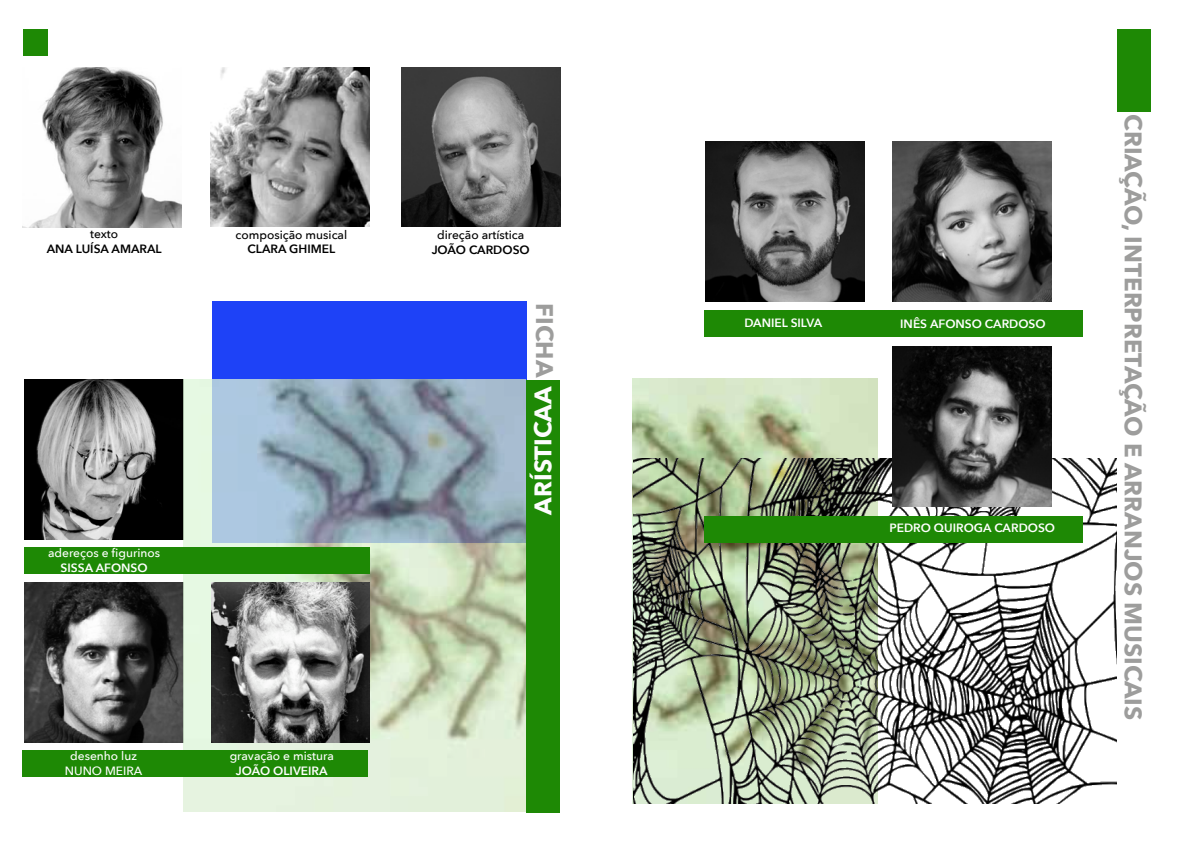
<style>
.page{position:relative;width:1191px;height:842px;background:#fff}
.page>*{position:absolute;margin:0;border:0;box-sizing:border-box;transform-origin:0 0}
.t1{font:700 24px "Avenir Next";color:#9d9d9c}
.t2{font:700 24px "Avenir Next";color:#fdfdfd}
.t3{font:600 12px "Avenir Next";color:#fff}
.t4{font:500 12px/14.4px "Avenir Next";color:#fff;text-align:center}
.t5{font:500 12px "Avenir Next";color:#000}
.t6{font:600 12px "Avenir Next";color:#000}
</style>
<div class="page">
<img style="left:632px;top:378px;width:245px;height:426px">
<img style="left:634px;top:458px;width:482px;height:346px">
<div style="left:212px;top:301px;width:314px;height:241px;background:#1e42f7"></div>
<div style="left:526px;top:380px;width:34px;height:433px;background:#1e8905"></div>
<img style="left:23px;top:67px;width:159px;height:160px">
<img style="left:25px;top:379px;width:159px;height:160px">
<div style="left:23px;top:29px;width:24px;height:26px;background:#1e8905"></div>
<img style="left:24px;top:582px;width:159px;height:160px">
<img style="left:401px;top:67px;width:159px;height:160px">
<div style="left:1116px;top:29px;width:34px;height:83px;background:#1e8905"></div>
<div style="left:704px;top:516px;width:378px;height:26px;background:#1e8905"></div>
<div style="left:704px;top:311px;width:378px;height:26px;background:#1e8905"></div>
<img style="left:892px;top:141px;width:159px;height:160px">
<img style="left:706px;top:141px;width:158px;height:160px">
<img style="left:892px;top:347px;width:159px;height:159px">
<img style="left:184px;top:380px;width:341px;height:432px">
<div style="left:25px;top:547px;width:345px;height:27px;background:#1e8905"></div>
<div style="left:23px;top:751px;width:345px;height:26px;background:#1e8905"></div>
<img style="left:211px;top:582px;width:159px;height:160px">
<img style="left:210px;top:67px;width:159px;height:160px">
<p class="t5" style="left:90px;top:224px;width:30px">texto</p>
<p class="t6" style="left:47px;top:238px;width:116px">ANA LUÍSA AMARAL</p>
<p class="t5" style="left:236px;top:225px;width:113px">composição musical</p>
<p class="t6" style="left:247px;top:239px;width:89px">CLARA GHIMEL</p>
<p class="t4" style="left:48px;top:546px;width:113px">adereços e figurinos</p>
<p class="t3" style="left:61px;top:557px;width:89px">SISSA AFONSO</p>
<p class="t4" style="left:65px;top:749px;width:79px">desenho luz<br>NUNO MEIRA</p>
<p class="t4" style="left:230px;top:749px;width:106px">gravação e mistura</p>
<p class="t3" style="left:236px;top:760px;width:93px">JOÃO OLIVEIRA</p>
<p class="t5" style="left:437px;top:225px;width:89px">direção artística</p>
<p class="t6" style="left:432px;top:239px;width:100px">JOÃO CARDOSO</p>
<h1 class="t1" style="left:565px;top:303px;width:76px;rotate:90deg">FICHA</h1>
<h1 class="t2" style="left:522px;top:514px;width:130px;rotate:-90deg">ARÍSTICAA</h1>
<p class="t3" style="left:744px;top:313px;width:79px">DANIEL SILVA</p>
<p class="t3" style="left:900px;top:313px;width:147px">INÊS AFONSO CARDOSO</p>
<p class="t3" style="left:889px;top:517px;width:167px">PEDRO QUIROGA CARDOSO</p>
<h1 class="t1" style="left:1154px;top:114px;width:608px;rotate:90deg">CRIAÇÃO, INTERPRETAÇÃO E ARRANJOS MUSICAIS</h1>
</div>
